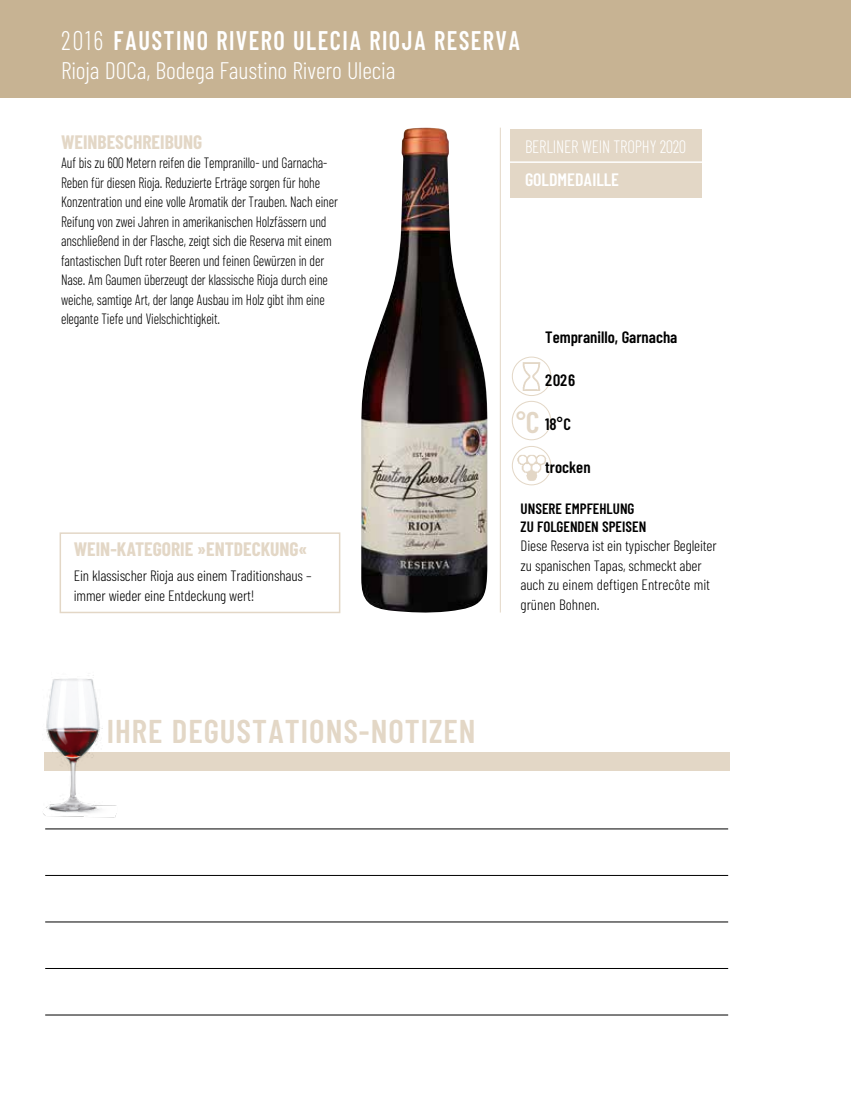
<style>
.page{position:relative;width:851px;height:1106px;background:#fff}
.page>*{position:absolute;margin:0;border:0;box-sizing:border-box;transform-origin:0 0}
.t1{font:600 33px "Barlow Condensed";letter-spacing:.03em;color:#e3d7c6}
.t2{font:600 27px "Barlow Condensed";letter-spacing:.06em;color:#fff;scale:.9 1}
.t3{font:600 27px "Barlow Condensed";color:#e3d7c6}
.t4{font:300 24px "Barlow Condensed";letter-spacing:-.005em;color:#fff}
.t5{font:700 19.5px "Barlow Condensed";color:#e3d7c6}
.t6{font:300 18px "Barlow Condensed";letter-spacing:-.01em;color:#fff;scale:.93 1}
.t7{font:600 18px "Barlow Condensed";color:#fff}
.t8{font:600 16.5px "Barlow Condensed";color:#000}
.t9{font:300 15px/19.5px "Barlow Condensed";letter-spacing:-.01em;color:#000;scale:.9 1}
.t10{font:300 15px/19.5px "Barlow Condensed";letter-spacing:-.01em;color:#000}
.t11{font:600 15px/18px "Barlow Condensed";color:#000}
.s1{font-weight:300}
.s2{font-size:30px}
</style>
<div class="page">
<img style="left:522px;top:362px;width:19px;height:28px">
<div style="left:512px;top:357px;width:39px;height:39px;border:1px solid #e3d7c6;border-radius:50%"></div>
<img style="left:514px;top:454px;width:34px;height:27px">
<div style="left:512px;top:446px;width:39px;height:39px;border:1px solid #e3d7c6;border-radius:50%"></div>
<div style="left:512px;top:401px;width:39px;height:39px;border:1px solid #e3d7c6;border-radius:50%"></div>
<div style="left:0;top:0;width:850px;height:98px;background:#c7b393"></div>
<hr style="left:45px;top:828px;width:683px;height:1px;background:#000">
<hr style="left:45px;top:875px;width:683px;height:1px;background:#000">
<hr style="left:45px;top:921px;width:683px;height:1px;background:#000">
<hr style="left:45px;top:968px;width:683px;height:1px;background:#000">
<hr style="left:45px;top:1014px;width:683px;height:1px;background:#000">
<div style="left:44px;top:752px;width:685px;height:18px;background:#e3d7c6"></div>
<div style="left:510px;top:129px;width:192px;height:68px;background:#e3d7c6"></div>
<hr style="left:500px;top:161px;width:227px;height:2px;background:#fff">
<div style="left:60px;top:532px;width:280px;height:81px;border:2px solid #e3d7c6"></div>
<hr style="left:500px;top:128px;width:1px;height:484px;background:#e3d7c6">
<img style="left:43px;top:675px;width:89px;height:143px">
<img style="left:361px;top:128px;width:126px;height:485px">
<h2 class="t2" style="left:61px;top:23px;width:511px"><span class="s1">2016</span> FAUSTINO RIVERO ULECIA RIOJA RESERVA</h2>
<h3 class="t4" style="left:61px;top:55px;width:336px">Rioja DOCa, Bodega Faustino Rivero Ulecia</h3>
<h3 class="t5" style="left:61px;top:129px;width:143px">WEINBESCHREIBUNG</h3>
<p class="t9" style="left:61px;top:153px;width:309px">Auf bis zu 600 Metern reifen die Tempranillo- und Garnacha-Reben für diesen Rioja. Reduzierte Erträge sorgen für hohe Konzentration und eine volle Aromatik der Trauben. Nach einer Reifung von zwei Jahren in amerikanischen Holzfässern und anschließend in der Flasche, zeigt sich die Reserva mit einem fantastischen Duft roter Beeren und feinen Gewürzen in der Nase. Am Gaumen überzeugt der klassische Rioja durch eine weiche, samtige Art, der lange Ausbau im Holz gibt ihm eine elegante Tiefe und Vielschichtigkeit.</p>
<h3 class="t5" style="left:74px;top:537px;width:235px">WEIN-KATEGORIE »ENTDECKUNG«</h3>
<p class="t10" style="left:74px;top:566px;width:239px">Ein klassischer Rioja aus einem Traditionshaus – immer wieder eine Entdeckung wert!</p>
<h1 class="t1" style="left:107px;top:710px;width:370px">IHRE DEGUSTATIONS-NOTIZEN</h1>
<p class="t6" style="left:525px;top:135px;width:175px">BERLINER WEIN TROPHY 2020</p>
<p class="t7" style="left:525px;top:168px;width:96px">GOLDMEDAILLE</p>
<p class="t8" style="left:545px;top:327px;width:134px">Tempranillo, Garnacha</p>
<p class="t8" style="left:545px;top:370px;width:31px">2026</p>
<p class="t8" style="left:545px;top:413px;width:27px">18°C</p>
<p class="t8" style="left:545px;top:457px;width:47px">trocken</p>
<h2 class="t3" style="left:516px;top:406px;width:25px">°<span class="s2">C</span></h2>
<p class="t11" style="left:520px;top:499px;width:127px">UNSERE EMPFEHLUNG<br>ZU FOLGENDEN SPEISEN</p>
<p class="t10" style="left:520px;top:536px;width:197px">Diese Reserva ist ein typischer Begleiter zu spanischen Tapas, schmeckt aber auch zu einem deftigen Entrecôte mit grünen Bohnen.</p>
</div>
